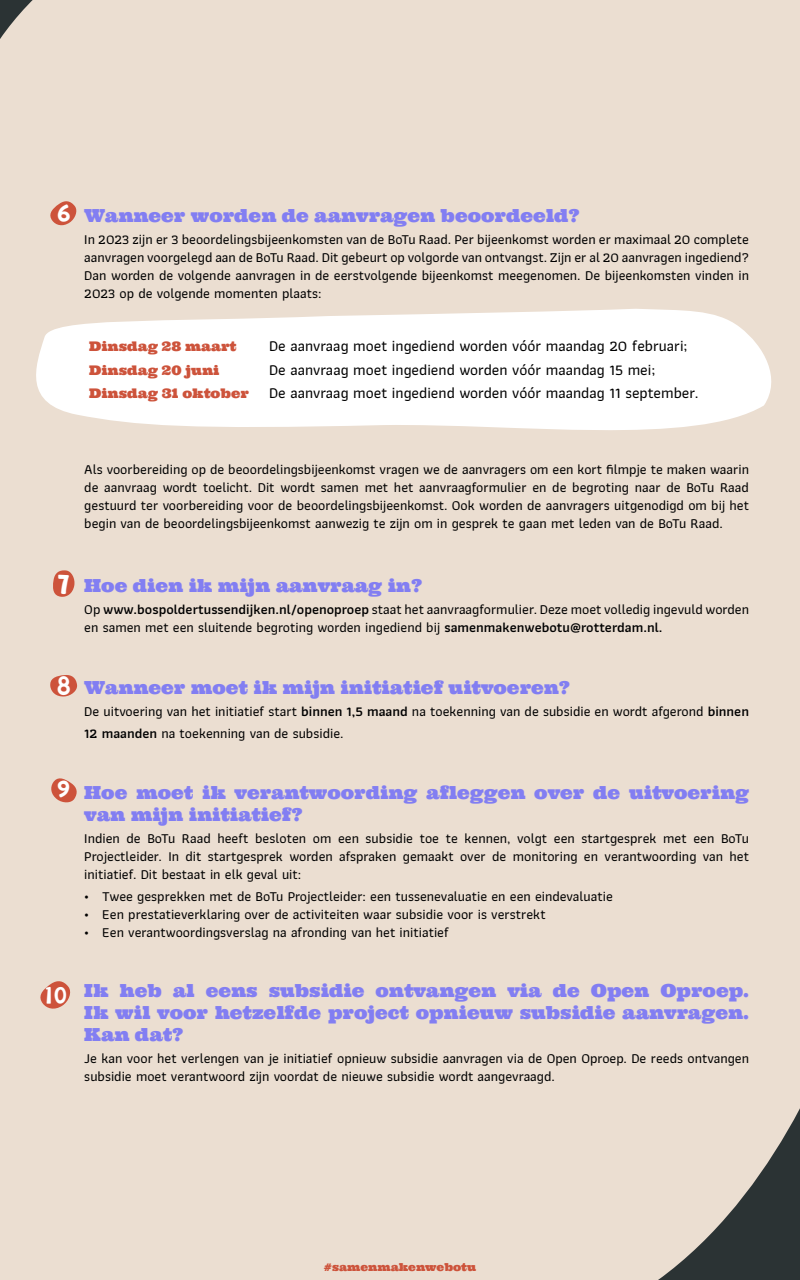
<style>
.page{position:relative;width:800px;height:1280px;background:#ebded1}
.page>*{position:absolute;margin:0;border:0;box-sizing:border-box;transform-origin:0 0}
.t1{font:24px "Redichart";color:#fff}
.t2{font:23px "Redichart";color:#fff}
.t3{font:22px "Redichart";color:#fff}
.t4{font:21px "Redichart";color:#fff}
.t5{font:18px/21.8px "Ultra";color:#827ef2}
.t6{font:500 15.5px "Athiti";color:#000}
.t7{font:500 14px/18px "Athiti";color:#000;text-align:justify}
.t8{font:13.3px "Ultra";color:#cd533b}
.t9{font:11px "Ultra";color:#cd533b}
.s1{font-weight:600}
</style>
<div class="page">
<svg style="left:23px;top:308px;width:759px;height:139px"></svg>
<svg style="left:48px;top:200px;width:30px;height:27px"></svg>
<svg style="left:52px;top:570px;width:23px;height:27px"></svg>
<svg style="left:49px;top:675px;width:29px;height:22px"></svg>
<svg style="left:50px;top:777px;width:28px;height:26px"></svg>
<svg style="left:38px;top:980px;width:34px;height:31px"></svg>
<h3 class="t3" style="left:57px;top:199px;width:14px">6</h3>
<p class="t5" style="left:84px;top:204px;width:497px">Wanneer worden de aanvragen beoordeeld?</p>
<p class="t7" style="left:84px;top:230px;width:666px">In 2023 zijn er 3 beoordelingsbijeenkomsten van de BoTu Raad. Per bijeenkomst worden er maximaal 20 complete aanvragen voorgelegd aan de BoTu Raad. Dit gebeurt op volgorde van ontvangst. Zijn er al 20 aanvragen ingediend?<br>Dan worden de volgende aanvragen in de eerstvolgende bijeenkomst meegenomen. De bijeenkomsten vinden in 2023 op de volgende momenten plaats:</p>
<p class="t8" style="left:89px;top:338px;width:149px">Dinsdag 28 maart</p>
<p class="t6" style="left:269px;top:335px;width:420px">De aanvraag moet ingediend worden vóór maandag 20 februari;</p>
<p class="t8" style="left:89px;top:361px;width:132px">Dinsdag 20 juni</p>
<p class="t6" style="left:269px;top:358px;width:388px">De aanvraag moet ingediend worden vóór maandag 15 mei;</p>
<p class="t8" style="left:89px;top:384px;width:161px">Dinsdag 31 oktober</p>
<p class="t6" style="left:269px;top:381px;width:431px">De aanvraag moet ingediend worden vóór maandag 11 september.</p>
<p class="t7" style="left:84px;top:460px;width:666px">Als voorbereiding op de beoordelingsbijeenkomst vragen we de aanvragers om een kort filmpje te maken waarin de aanvraag wordt toelicht. Dit wordt samen met het aanvraagformulier en de begroting naar de BoTu Raad gestuurd ter voorbereiding voor de beoordelingsbijeenkomst. Ook worden de aanvragers uitgenodigd om bij het begin van de beoordelingsbijeenkomst aanwezig te zijn om in gesprek te gaan met leden van de BoTu Raad.</p>
<h1 class="t1" style="left:58px;top:569px;width:13px">7</h1>
<p class="t5" style="left:84px;top:574px;width:340px">Hoe dien ik mijn aanvraag in?</p>
<p class="t7" style="left:84px;top:601px;width:666px">Op <span class="s1">www.bospoldertussendijken.nl/openoproep</span> staat het aanvraagformulier. Deze moet volledig ingevuld worden en samen met een sluitende begroting worden ingediend bij <span class="s1">samenmakenwebotu@rotterdam.nl.</span></p>
<h2 class="t2" style="left:57px;top:671px;width:15px">8</h2>
<p class="t5" style="left:84px;top:676px;width:488px">Wanneer moet ik mijn initiatief uitvoeren?</p>
<p class="t7" style="left:84px;top:701px;width:666px;line-height:22px">De uitvoering van het initiatief start <span class="s1">binnen 1,5 maand</span> na toekenning van de subsidie en wordt afgerond <span class="s1">binnen<br>12 maanden</span> na toekenning van de subsidie.</p>
<h3 class="t4" style="left:58px;top:777px;width:14px">9</h3>
<p class="t5" style="left:84px;top:782px;width:666px">Hoe moet ik verantwoording afleggen over de uitvoering van mijn initiatief?</p>
<p class="t7" style="left:84px;top:829px;width:666px">Indien de BoTu Raad heeft besloten om een subsidie toe te kennen, volgt een startgesprek met een BoTu Projectleider. In dit startgesprek worden afspraken gemaakt over de monitoring en verantwoording van het initiatief. Dit bestaat in elk geval uit:</p>
<p class="t7" style="left:84px;top:887px;width:530px">• Twee gesprekken met de BoTu Projectleider: een tussenevaluatie en een eindevaluatie</p>
<p class="t7" style="left:84px;top:905px;width:463px">• Een prestatieverklaring over de activiteiten waar subsidie voor is verstrekt</p>
<p class="t7" style="left:84px;top:923px;width:366px">• Een verantwoordingsverslag na afronding van het initiatief</p>
<h3 class="t4" style="left:43px;top:982px;width:26px">10</h3>
<p class="t5" style="left:84px;top:980px;width:666px;text-align:justify">Ik heb al eens subsidie ontvangen via de Open Oproep.<br>Ik wil voor hetzelfde project opnieuw subsidie aanvragen.<br>Kan dat?</p>
<p class="t7" style="left:84px;top:1049px;width:666px">Je kan voor het verlengen van je initiatief opnieuw subsidie aanvragen via de Open Oproep. De reeds ontvangen subsidie moet verantwoord zijn voordat de nieuwe subsidie wordt aangevraagd.</p>
<p class="t9" style="left:324px;top:1260px;width:154px">#samenmakenwebotu</p>
</div>
